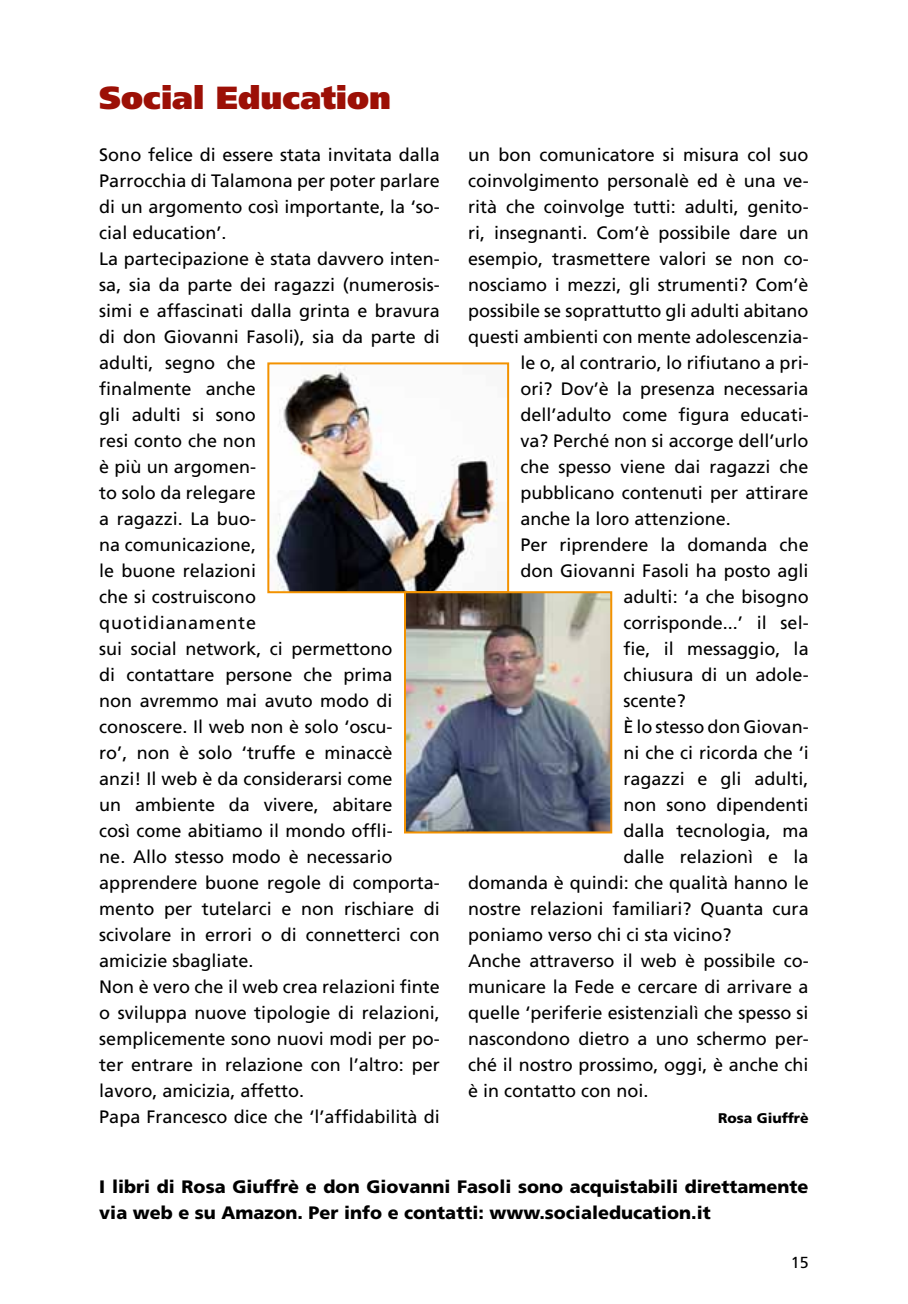
<style>
.page{position:relative;width:908px;height:1304px;background:#fff}
.page>*{position:absolute;margin:0;border:0;box-sizing:border-box;transform-origin:0 0}
.t1{font:900 32px "Frutiger";color:#9c1006}
.t2{font:18px/26px "Frutiger";color:#000}
.t3{font:900 18px/26px "Frutiger";color:#000}
.t4{font:16px "Frutiger";color:#000}
.t5{font:900 14px "Frutiger";color:#000}
</style>
<div class="page">
<img style="left:273px;top:365px;width:226px;height:225px">
<div style="left:267px;top:362px;width:242px;height:231px;border:2px solid #f39200"></div>
<img style="left:407px;top:594px;width:202px;height:236px">
<div style="left:404px;top:591px;width:208px;height:242px;border:2px solid #f39200"></div>
<h1 class="t1" style="left:99px;top:79px;width:293px">Social Education</h1>
<p class="t2" style="left:99px;top:142px;width:342px">Sono felice di essere stata invitata dalla<br>Parrocchia di Talamona per poter parlare di un argomento così importante, la ‘so&shy;cial education’.<br>La partecipazione è stata davvero inten&shy;sa, sia da parte dei ragazzi (numerosis&shy;simi e affascinati dalla grinta e bravura di don Giovanni Fasoli), sia da parte di adulti, segno che<br>finalmente anche<br>gli adulti si sono<br>resi conto che non<br>è più un argomen-<br>to solo da relegare<br>a ragazzi. La buo-<br>na comunicazione,<br>le buone relazioni<br>che si costruiscono<br>quotidianamente<br>sui social network, ci permettono<br>di contattare persone che prima<br>non avremmo mai avuto modo di conoscere. I l web non è solo ‘oscu-<br>ro’, non è solo ‘truffe e minaccè<br>anzi! I l web è da considerarsi come<br>un ambiente da vivere, abitare<br>così come abitiamo il mondo offli-<br>ne. Allo stesso modo è necessario apprendere buone regole di comporta&shy;mento per tutelarci e non rischiare di scivolare in errori o di connetterci con amicizie sbagliate.<br>Non è vero che il web crea relazioni finte o sviluppa nuove tipologie di relazioni, semplicemente sono nuovi modi per po&shy;ter entrare in relazione con l’altro: per lavoro, amicizia, affetto.<br>Papa Francesco dice che ‘l’affidabilità di</p>
<p class="t2" style="left:468px;top:142px;width:342px">un bon comunicatore si misura col suo</p>
<p class="t2" style="left:468px;top:168px;width:342px">coinvolgimento personalè ed è una ve-</p>
<p class="t2" style="left:468px;top:194px;width:342px">rità che coinvolge tutti: adulti, genito-</p>
<p class="t2" style="left:468px;top:220px;width:342px">ri, insegnanti. Com’è possibile dare un</p>
<p class="t2" style="left:468px;top:246px;width:342px">esempio, trasmettere valori se non co-</p>
<p class="t2" style="left:468px;top:272px;width:342px">nosciamo i mezzi, gli strumenti? Com’è</p>
<p class="t2" style="left:468px;top:298px;width:342px">possibile se soprattutto gli adulti abitano</p>
<p class="t2" style="left:468px;top:324px;width:342px">questi ambienti con mente adolescenzia-</p>
<p class="t2" style="left:520px;top:350px;width:289px">le o, al contrario, lo rifiutano a pri-</p>
<p class="t2" style="left:520px;top:376px;width:289px">ori? Dov’è la presenza necessaria</p>
<p class="t2" style="left:520px;top:402px;width:289px">dell’adulto come figura educati-</p>
<p class="t2" style="left:520px;top:428px;width:289px">va? Perché non si accorge dell’urlo</p>
<p class="t2" style="left:520px;top:454px;width:289px">che spesso viene dai ragazzi che</p>
<p class="t2" style="left:520px;top:480px;width:289px">pubblicano contenuti per attirare</p>
<p class="t2" style="left:520px;top:506px;width:212px">anche la loro attenzione.</p>
<p class="t2" style="left:520px;top:532px;width:289px">Per riprendere la domanda che</p>
<p class="t2" style="left:520px;top:558px;width:289px">don Giovanni Fasoli ha posto agli</p>
<p class="t2" style="left:623px;top:584px;width:186px">adulti: ‘a che bisogno</p>
<p class="t2" style="left:623px;top:610px;width:186px">corrisponde...’ il sel-</p>
<p class="t2" style="left:623px;top:636px;width:186px">fie, il messaggio, la</p>
<p class="t2" style="left:623px;top:662px;width:186px">chiusura di un adole-</p>
<p class="t2" style="left:623px;top:688px;width:64px">scente?</p>
<p class="t2" style="left:623px;top:714px;width:186px">È lo stesso don Giovan-</p>
<p class="t2" style="left:623px;top:740px;width:186px">ni che ci ricorda che ‘i</p>
<p class="t2" style="left:623px;top:766px;width:186px">ragazzi e gli adulti,</p>
<p class="t2" style="left:623px;top:792px;width:186px">non sono dipendenti</p>
<p class="t2" style="left:623px;top:817px;width:186px">dalla tecnologia, ma</p>
<p class="t2" style="left:623px;top:843px;width:186px">dalle relazionì e la</p>
<p class="t2" style="left:468px;top:869px;width:342px">domanda è quindi: che qualità hanno le</p>
<p class="t2" style="left:468px;top:895px;width:342px">nostre relazioni familiari? Quanta cura</p>
<p class="t2" style="left:468px;top:921px;width:265px">poniamo verso chi ci sta vicino?</p>
<p class="t2" style="left:468px;top:947px;width:342px">Anche attraverso il web è possibile co-</p>
<p class="t2" style="left:468px;top:973px;width:342px">municare la Fede e cercare di arrivare a</p>
<p class="t2" style="left:468px;top:999px;width:342px">quelle ‘periferie esistenzialì che spesso si</p>
<p class="t2" style="left:468px;top:1025px;width:342px">nascondono dietro a uno schermo per-</p>
<p class="t2" style="left:468px;top:1051px;width:342px">ché il nostro prossimo, oggi, è anche chi</p>
<p class="t2" style="left:468px;top:1077px;width:182px">è in contatto con noi.</p>
<p class="t5" style="left:717px;top:1110px;width:92px">Rosa Giuffrè</p>
<p class="t3" style="left:99px;top:1173px;width:710px">I libri di Rosa Giuffrè e don Giovanni Fasoli sono acquistabili direttamente via web e su Amazon. Per info e contatti: www.socialeducation.it</p>
<p class="t4" style="left:790px;top:1253px;width:19px">15</p>
</div>
